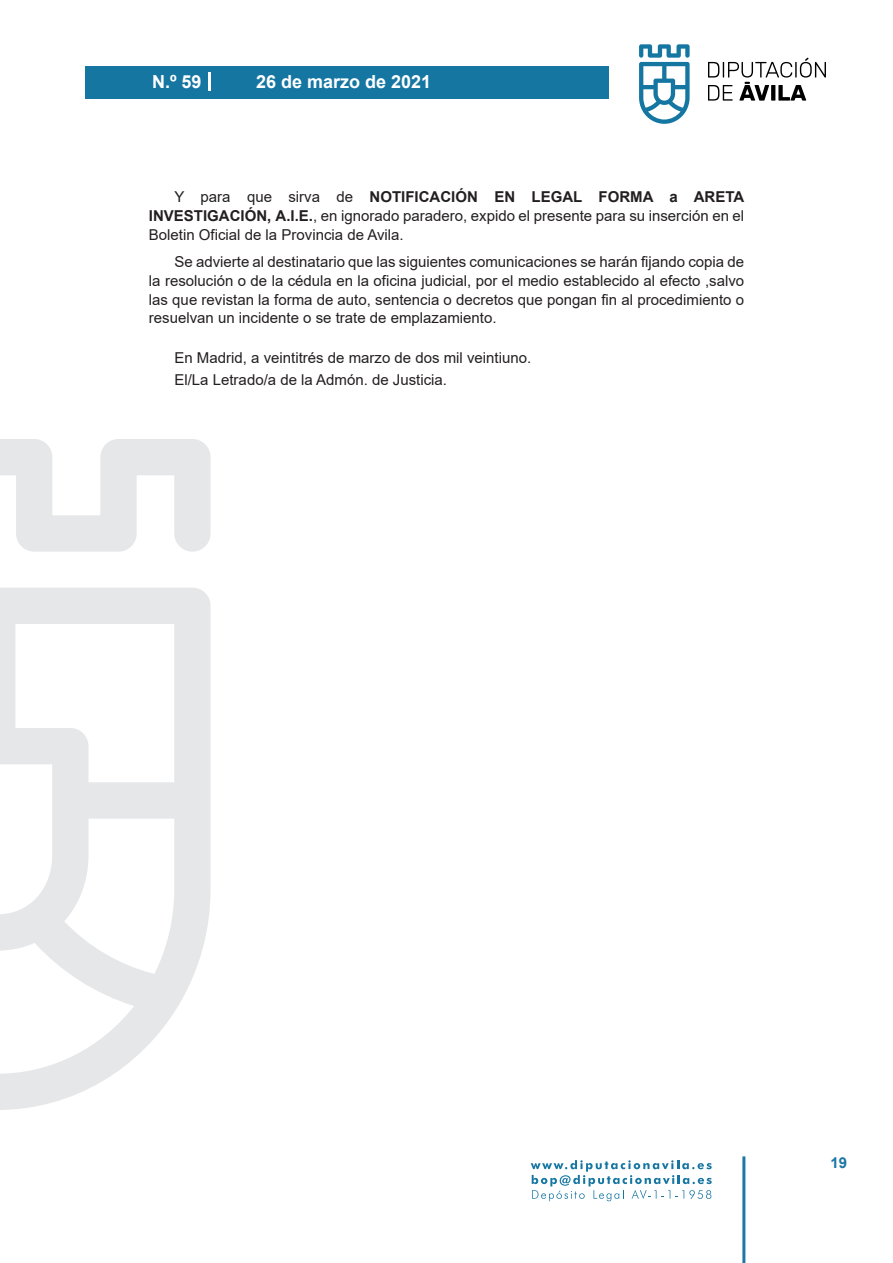
<style>
.page{position:relative;width:893px;height:1263px;background:#fff}
.page>*{position:absolute;margin:0;border:0;box-sizing:border-box;transform-origin:0 0}
.t1{font:700 18px "Arial";color:#fff}
.t2{font:15px/18.8px "Arial";color:#231f20;text-align:justify}
.t3{font:700 15px "Arial";color:#1d76a4}
.s1{font-weight:700}
</style>
<div class="page">
<svg style="left:531px;top:1160px;width:181px;height:41px"></svg>
<div style="left:85px;top:66px;width:523px;height:33px;background:#1676a2"></div>
<svg style="left:639px;top:44px;width:51px;height:80px"></svg>
<svg style="left:708px;top:58px;width:118px;height:43px"></svg>
<hr style="left:742px;top:1156px;width:3px;height:107px;background:#1d76a4">
<svg style="left:208px;top:72px;width:2px;height:18px"></svg>
<svg style="left:0;top:439px;width:211px;height:671px"></svg>
<p class="t1" style="left:152px;top:69px;width:51px">N.º 59</p>
<p class="t1" style="left:256px;top:69px;width:177px">26 de marzo de 2021</p>
<p class="t2" style="left:149px;top:188px;width:597px;text-indent:26px">Y para que sirva de <span class="s1">NOTIFICACIÓN EN LEGAL FORMA a ARETA INVESTIGACIÓN, A.I.E.</span>, en ignorado paradero, expido el presente para su inserción en el Boletin Oficial de la Provincia de Avila.</p>
<p class="t2" style="left:149px;top:252px;width:597px;text-indent:26px">Se advierte al destinatario que las siguientes comunicaciones se harán fijando copia de la resolución o de la cédula en la oficina judicial, por el medio establecido al efecto ,salvo las que revistan la forma de auto, sentencia o decretos que pongan fin al procedimiento o resuelvan un incidente o se trate de emplazamiento.</p>
<p class="t2" style="left:174px;top:346px;width:358px;line-height:22.2px">En Madrid, a veintitrés de marzo de dos mil veintiuno.<br>El/La Letrado/a de la Admón. de Justicia.</p>
<p class="t3" style="left:831px;top:1152px;width:18px">19</p>
</div>
